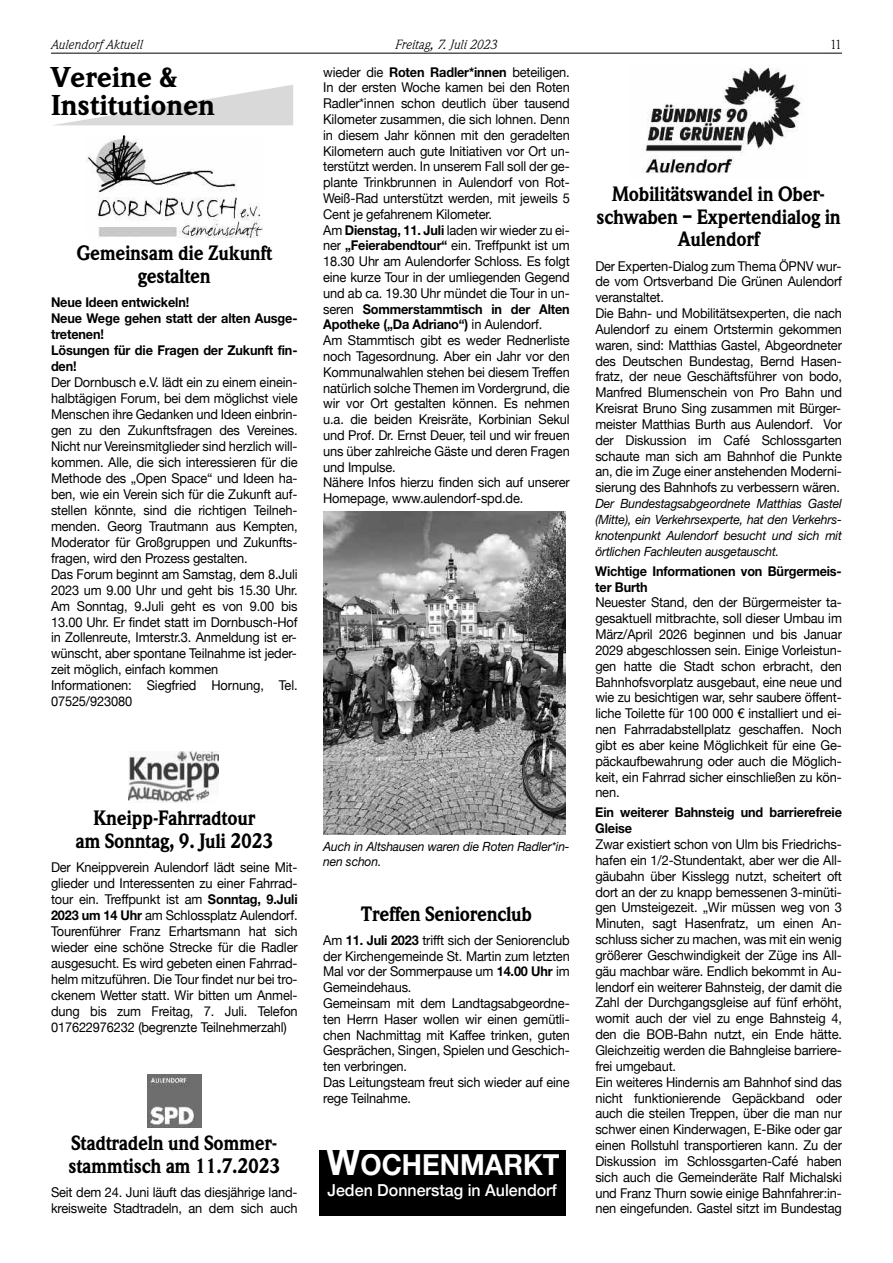
<style>
.page{position:relative;width:893px;height:1263px;background:#fff}
.page>*{position:absolute;margin:0;border:0;box-sizing:border-box;transform-origin:0 0}
.t1{font:900 30px/28.5px "Weidemann";color:#000}
.t2{font:700 29.1px "Helvetica Neue";color:#fff;scale:.94 1}
.t3{font:900 21.75px/22.6px "Weidemann";letter-spacing:-.01em;color:#000;text-align:center;scale:.9 1}
.t4{font:500 16.5px "Helvetica Neue";color:#fff}
.t5{font:italic 13.95px "Weidemann";color:#000}
.t6{font:13.95px "Weidemann";color:#000}
.t7{font:13.5px/15.9px "Helvetica Neue";letter-spacing:-.01em;color:#000;scale:.95 1}
.t8{font:700 13.5px/15.9px "Helvetica Neue";letter-spacing:-.01em;color:#000;scale:.94 1}
.t9{font:italic 12.75px/15.9px "Helvetica Neue";letter-spacing:-.01em;color:#000;scale:.95 1}
.s1{font-weight:700}
.s2{font-size:38.7px}
</style>
<div class="page">
<img style="left:129px;top:751px;width:90px;height:51px">
<img style="left:87px;top:136px;width:175px;height:101px">
<svg style="left:55px;top:85px;width:238px;height:40px"></svg>
<img style="left:148px;top:1074px;width:53px;height:53px">
<img style="left:323px;top:512px;width:243px;height:323px">
<img style="left:641px;top:68px;width:162px;height:105px">
<hr style="left:51px;top:53px;width:791px;height:1px;background:#000">
<div style="left:319px;top:1150px;width:247px;height:66px;background:#000"></div>
<p class="t5" style="left:51px;top:36px;width:93px">Aulendorf Aktuell</p>
<p class="t5" style="left:395px;top:36px;width:103px">Freitag, 7. Juli 2023</p>
<p class="t6" style="left:830px;top:36px;width:13px">11</p>
<h1 class="t1" style="left:51px;top:62px;width:165px">Vereine &amp;<br>Institutionen</h1>
<p class="t7" style="left:323px;top:64px;width:261px">wieder die <span class="s1">Roten Radler*innen</span> beteiligen.<br>In der ersten Woche kamen bei den Roten Radler*innen schon deutlich über tausend Kilometer zusammen, die sich lohnen. Denn in diesem Jahr können mit den geradelten Kilometern auch gute Initiativen vor Ort un&shy;terstützt werden. In unserem Fall soll der ge&shy;plante Trinkbrunnen in Aulendorf von Rot-Weiß-Rad unterstützt werden, mit jeweils 5<br>Cent je gefahrenem Kilometer.<br>Am <span class="s1">Dienstag, 11. Juli</span> laden wir wieder zu ei&shy;ner <span class="s1">„Feierabendtour“</span> ein. Treffpunkt ist um 18.30 Uhr am Aulendorfer Schloss. Es folgt eine kurze Tour in der umliegenden Gegend und ab ca. 19.30 Uhr mündet die Tour in un&shy;seren <span class="s1">Sommerstammtisch in der Alten Apotheke („Da Adriano“)</span> in Aulendorf.<br>Am Stammtisch gibt es weder Rednerliste noch Tagesordnung. Aber ein Jahr vor den Kommunalwahlen stehen bei diesem Treffen natürlich solche Themen im Vordergrund, die wir vor Ort gestalten können. Es nehmen u.a. die beiden Kreisräte, Korbinian Sekul und Prof. Dr. Ernst Deuer, teil und wir freuen uns über zahlreiche Gäste und deren Fragen und Impulse.<br>Nähere Infos hierzu finden sich auf unserer Homepage, www.aulendorf-spd.de.</p>
<h3 class="t3" style="left:76px;top:241px;width:219px">Gemeinsam die Zukunft gestalten</h3>
<p class="t8" style="left:51px;top:296px;width:264px">Neue Ideen entwickeln!<br>Neue Wege gehen statt der alten Ausge&shy;tretenen!<br>Lösungen für die Fragen der Zukunft fin&shy;den!</p>
<p class="t7" style="left:51px;top:374px;width:261px">Der Dornbusch e.V. lädt ein zu einem einein&shy;halbtägigen Forum, bei dem möglichst viele Menschen ihre Gedanken und Ideen einbrin&shy;gen zu den Zukunftsfragen des Vereines.<br>Nicht nur Vereinsmitglieder sind herzlich will&shy;kommen. Alle, die sich interessieren für die Methode des „Open Space“ und Ideen ha&shy;ben, wie ein Verein sich für die Zukunft auf&shy;stellen könnte, sind die richtigen Teilneh&shy;menden. Georg Trautmann aus Kempten, Moderator für Großgruppen und Zukunfts&shy;fragen, wird den Prozess gestalten.<br>Das Forum beginnt am Samstag, dem 8.Juli 2023 um 9.00 Uhr und geht bis 15.30 Uhr.<br>Am Sonntag, 9.Juli geht es von 9.00 bis 13.00 Uhr. Er findet statt im Dornbusch-Hof in Zollenreute, Imterstr.3. Anmeldung ist er&shy;wünscht, aber spontane Teilnahme ist jeder&shy;zeit möglich, einfach kommen Informationen: Siegfried Hornung, Tel.<br>07525/923080</p>
<h3 class="t3" style="left:75px;top:806px;width:221px">Kneipp-Fahrradtour<br>am Sonntag, 9. Juli 2023</h3>
<p class="t7" style="left:51px;top:859px;width:261px;text-align:justify">Der Kneippverein Aulendorf lädt seine Mit&shy;glieder und Interessenten zu einer Fahrrad&shy;tour ein. Treffpunkt ist am <span class="s1">Sonntag, 9.Juli 2023 um 14 Uhr</span> am Schlossplatz Aulendorf.<br>Tourenführer Franz Erhartsmann hat sich wieder eine schöne Strecke für die Radler ausgesucht. Es wird gebeten einen Fahrrad&shy;helm mitzuführen. Die Tour findet nur bei tro&shy;ckenem Wetter statt. Wir bitten um Anmel&shy;dung bis zum Freitag, 7. Juli. Telefon 017622976232 (begrenzte Teilnehmerzahl)</p>
<h3 class="t3" style="left:68px;top:1131px;width:237px;text-align:left">Stadtradeln und Sommer&shy;stammtisch am 11.7.2023</h3>
<p class="t7" style="left:51px;top:1184px;width:261px">Seit dem 24. Juni läuft das diesjährige land&shy;kreisweite Stadtradeln, an dem sich auch</p>
<p class="t9" style="left:323px;top:839px;width:261px">Auch in Altshausen waren die Roten Radler*in&shy;nen schon.</p>
<h3 class="t3" style="left:361px;top:902px;width:192px">Treffen Seniorenclub</h3>
<p class="t7" style="left:323px;top:932px;width:261px">Am <span class="s1">11. Juli 2023</span> trifft sich der Seniorenclub der Kirchengemeinde St. Martin zum letzten Mal vor der Sommerpause um <span class="s1">14.00 Uhr</span> im Gemeindehaus.<br>Gemeinsam mit dem Landtagsabgeordne&shy;ten Herrn Haser wollen wir einen gemütli&shy;chen Nachmittag mit Kaffee trinken, guten Gesprächen, Singen, Spielen und Geschich&shy;ten verbringen.<br>Das Leitungsteam freut sich wieder auf eine rege Teilnahme.</p>
<h2 class="t2" style="left:326px;top:1154px;width:250px"><span class="s2">W</span>OCHENMARKT</h2>
<p class="t4" style="left:327px;top:1180px;width:231px">Jeden Donnerstag in Aulendorf</p>
<h3 class="t3" style="left:596px;top:182px;width:273px">Mobilitätswandel in Ober&shy;schwaben – Expertendialog in<br>Aulendorf</h3>
<p class="t7" style="left:595px;top:258px;width:261px">Der Experten-Dialog zum Thema ÖPNV wur&shy;de vom Ortsverband Die Grünen Aulendorf veranstaltet.<br>Die Bahn- und Mobilitätsexperten, die nach Aulendorf zu einem Ortstermin gekommen waren, sind: Matthias Gastel, Abgeordneter des Deutschen Bundestag, Bernd Hasen&shy;fratz, der neue Geschäftsführer von bodo, Manfred Blumenschein von Pro Bahn und Kreisrat Bruno Sing zusammen mit Bürger&shy;meister Matthias Burth aus Aulendorf. Vor der Diskussion im Café Schlossgarten schaute man sich am Bahnhof die Punkte an, die im Zuge einer anstehenden Moderni&shy;sierung des Bahnhofs zu verbessern wären.</p>
<p class="t9" style="left:595px;top:497px;width:261px;text-align:justify">Der Bundestagsabgeordnete Matthias Gastel (Mitte), ein Verkehrsexperte, hat den Verkehrs&shy;knotenpunkt Aulendorf besucht und sich mit örtlichen Fachleuten ausgetauscht.</p>
<p class="t8" style="left:595px;top:564px;width:264px">Wichtige Informationen von Bürgermeis&shy;ter Burth</p>
<p class="t7" style="left:595px;top:594px;width:261px;text-align:justify">Neuester Stand, den der Bürgermeister ta&shy;gesaktuell mitbrachte, soll dieser Umbau im März/April 2026 beginnen und bis Januar 2029 abgeschlossen sein. Einige Vorleistun&shy;gen hatte die Stadt schon erbracht, den Bahnhofsvorplatz ausgebaut, eine neue und wie zu besichtigen war, sehr saubere öffent&shy;liche Toilette für 100 000 € installiert und ei&shy;nen Fahrradabstellplatz geschaffen. Noch gibt es aber keine Möglichkeit für eine Ge&shy;päckaufbewahrung oder auch die Möglich&shy;keit, ein Fahrrad sicher einschließen zu kön&shy;nen.</p>
<p class="t8" style="left:595px;top:806px;width:264px">Ein weiterer Bahnsteig und barrierefreie<br>Gleise</p>
<p class="t7" style="left:595px;top:836px;width:261px">Zwar existiert schon von Ulm bis Friedrichs&shy;hafen ein 1/2-Stundentakt, aber wer die All&shy;gäubahn über Kisslegg nutzt, scheitert oft dort an der zu knapp bemessenen 3-minüti&shy;gen Umsteigezeit. „Wir müssen weg von 3<br>Minuten, sagt Hasenfratz, um einen An&shy;schluss sicher zu machen, was mit ein wenig größerer Geschwindigkeit der Züge ins All&shy;gäu machbar wäre. Endlich bekommt in Au&shy;lendorf ein weiterer Bahnsteig, der damit die Zahl der Durchgangsgleise auf fünf erhöht, womit auch der viel zu enge Bahnsteig 4, den die BOB-Bahn nutzt, ein Ende hätte.<br>Gleichzeitig werden die Bahngleise barriere&shy;frei umgebaut.<br>Ein weiteres Hindernis am Bahnhof sind das nicht funktionierende Gepäckband oder auch die steilen Treppen, über die man nur schwer einen Kinderwagen, E-Bike oder gar einen Rollstuhl transportieren kann. Zu der Diskussion im Schlossgarten-Café haben sich auch die Gemeinderäte Ralf Michalski und Franz Thurn sowie einige Bahnfahrer:in&shy;nen eingefunden. Gastel sitzt im Bundestag</p>
</div>
